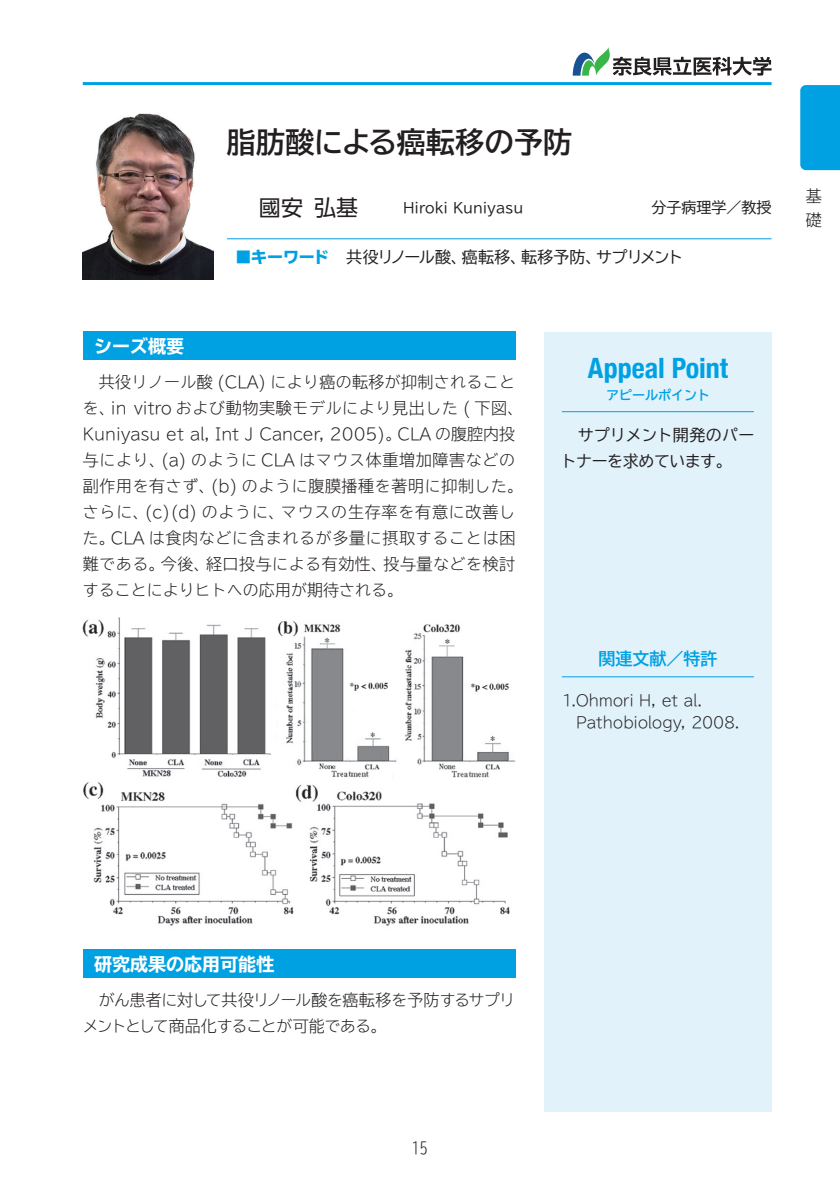
<style>
.page{position:relative;width:840px;height:1191px;background:#fff}
.page>*{position:absolute;margin:0;border:0;box-sizing:border-box;transform-origin:0 0}
.t1{font:700 29px "TBUD Go Std";color:#231f20}
.t2{font:700 condensed 28px "Helvetica Neue";color:#00a1e3}
.t3{font:22px "UD Shin Go Pr 6";color:#231f20}
.t4{font:700 expanded 18px "TBUD Go Std";color:#fff}
.t5{font:700 17px "TBUD Go Std";color:#00a1e3}
.t6{font:300 16px/26px "TBUD Go Std Super";letter-spacing:.03em;color:#231f20}
.t7{font:300 16px/26px "TBUD Go Std Super";letter-spacing:-.035em;color:#231f20}
.t8{font:16px "TBUD Go Std";letter-spacing:-.045em;color:#231f20}
.t9{font:16px/26px "TBUD Go Std";letter-spacing:-.025em;color:#231f20}
.t10{font:800 16px "TBUD Go Std";letter-spacing:-.02em;color:#00a1e3}
.t11{font:300 15px/22px "TBUD Go Std Super";letter-spacing:.005em;color:#231f20}
.t12{font:15px "TBUD Go Std";color:#231f20}
.t13{font:14px "TBUD Go Std";color:#231f20}
.t14{font:700 13px "TBUD Go Std";color:#00a1e3}
</style>
<div class="page">
<div style="left:800px;top:85px;width:39px;height:85px;background:#00a1e3"></div>
<hr style="left:83px;top:82px;width:688px;height:3px;background:#00a1e3">
<svg style="left:572px;top:47px;width:199px;height:29px"></svg>
<div style="left:83px;top:332px;width:432px;height:28px;background:#00a1e3"></div>
<hr style="left:227px;top:238px;width:544px;height:1px;background:#00a1e3">
<div style="left:544px;top:332px;width:227px;height:780px;background:#e1f2fb"></div>
<hr style="left:561px;top:411px;width:192px;height:1px;background:#00a1e3">
<hr style="left:561px;top:676px;width:192px;height:1px;background:#00a1e3">
<div style="left:83px;top:949px;width:432px;height:29px;background:#00a1e3"></div>
<img style="left:83px;top:113px;width:130px;height:167px">
<img style="left:83px;top:618px;width:432px;height:308px">
<h1 class="t1" style="left:227px;top:118px;width:346px">脂肪酸による癌転移の予防</h1>
<h3 class="t3" style="left:259px;top:190px;width:100px">國安 弘基</h3>
<p class="t13" style="left:403px;top:196px;width:121px">Hiroki Kuniyasu</p>
<p class="t12" style="left:651px;top:195px;width:121px">分子病理学／教授</p>
<p class="t4" style="left:94px;top:336px;width:92px">シーズ概要</p>
<p class="t10" style="left:235px;top:248px;width:95px">■キーワード</p>
<p class="t8" style="left:346px;top:244px;width:339px">共役リノール酸、癌転移、転移予防、サプリメント</p>
<p class="t6" style="left:83px;top:369px;width:442px;text-indent:16px">共役リノール酸 (CLA) により癌の転移が抑制されることを、in vitro および動物実験モデルにより見出した ( 下図、Kuniyasu et al, Int J Cancer, 2005)。CLA の腹腔内投与により、(a) のように CLA はマウス体重増加障害などの副作用を有さず、(b) のように腹膜播種を著明に抑制した。さらに、(c)(d) のように、マウスの生存率を有意に改善した。CLA は食肉などに含まれるが多量に摂取することは困難である。今後、経口投与による有効性、投与量などを検討することによりヒトへの応用が期待される。</p>
<h2 class="t2" style="left:587px;top:344px;width:142px">Appeal Point</h2>
<p class="t14" style="left:605px;top:385px;width:105px">アピールポイント</p>
<p class="t9" style="left:560px;top:422px;width:195px;text-indent:17px">サプリメント開発のパートナーを求めています。</p>
<p class="t5" style="left:598px;top:645px;width:120px">関連文献／特許</p>
<p class="t11" style="left:575px;top:689px;width:165px;text-indent:-14px">1.Ohmori H, et al.<br>Pathobiology, 2008.</p>
<p class="t6" style="left:805px;top:183px;width:17px;line-height:24px">基礎</p>
<p class="t4" style="left:94px;top:954px;width:182px">研究成果の応用可能性</p>
<p class="t7" style="left:83px;top:986px;width:434px;text-indent:16px">がん患者に対して共役リノール酸を癌転移を予防するサプリメントとして商品化することが可能である。</p>
<p class="t6" style="left:412px;top:1134px;width:17px">15</p>
</div>
